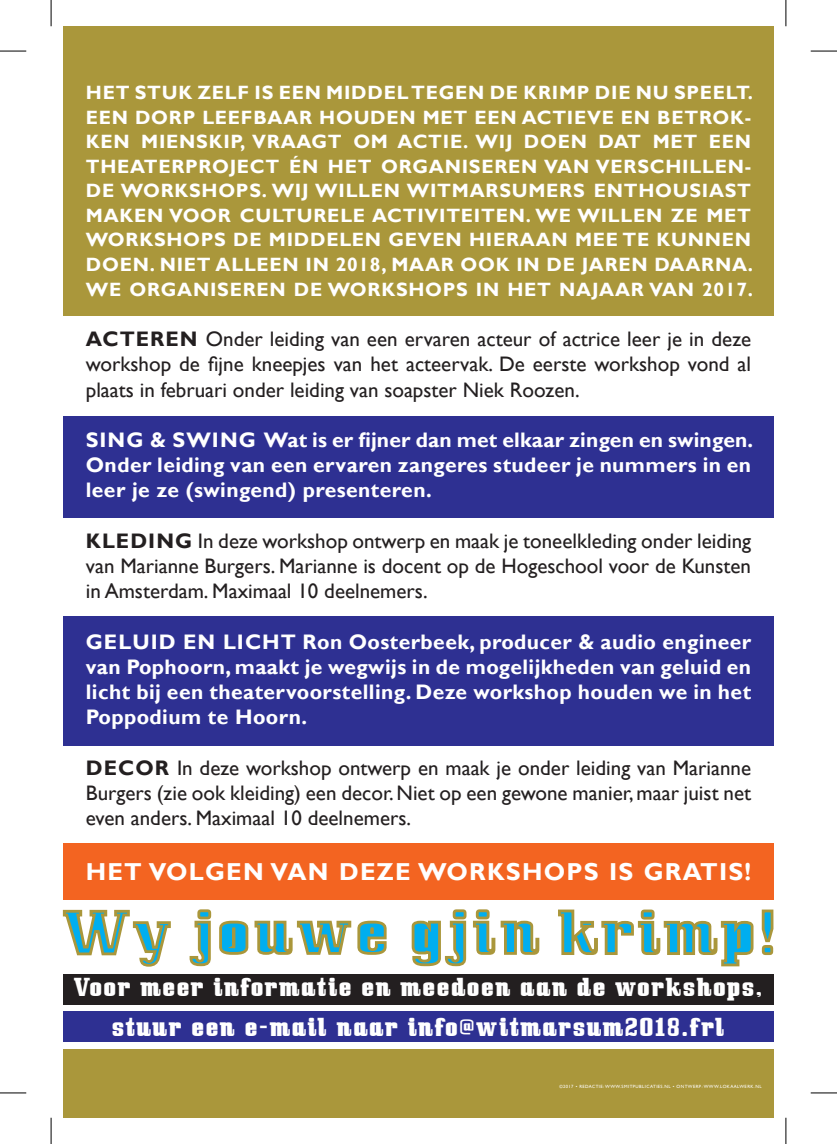
<style>
.page{position:relative;width:837px;height:1144px;background:#fff}
.page>*{position:absolute;margin:0;border:0;box-sizing:border-box;transform-origin:0 0}
.t1{font:700 24.5px "Gill Sans";letter-spacing:.05em;color:#fff}
.t2{font:22.75px/40.2px "Bullpen";letter-spacing:.07em;color:#fff;text-align:center}
.t3{font:21px/25.2px "Gill Sans";color:#231f20;text-align:justify}
.t4{font:700 21px/25.2px "Gill Sans";letter-spacing:.02em;color:#fff;text-align:justify}
.t5{font:700 19.25px/24.7px "Gill Sans";letter-spacing:.04em;color:#fff;text-align:justify}
.t6{font:4.55px "Gill Sans";letter-spacing:.09em;color:#fff}
.s1{font-weight:700}
</style>
<div class="page">
<div style="left:63px;top:417px;width:710px;height:101px;background:#2e3092"></div>
<div style="left:63px;top:617px;width:710px;height:129px;background:#2e3092"></div>
<div style="left:63px;top:843px;width:710px;height:57px;background:#f36421"></div>
<div style="left:63px;top:26px;width:710px;height:289px;background:#aa973b"></div>
<div style="left:63px;top:1011px;width:710px;height:31px;background:#2e3092"></div>
<div style="left:63px;top:974px;width:710px;height:30px;background:#231f20"></div>
<div style="left:63px;top:1049px;width:710px;height:69px;background:#aa973b"></div>
<svg style="left:62px;top:909px;width:109px;height:58px"></svg>
<svg style="left:189px;top:909px;width:198px;height:58px"></svg>
<svg style="left:411px;top:909px;width:129px;height:58px"></svg>
<svg style="left:558px;top:909px;width:216px;height:58px"></svg>
<svg style="left:0;top:51px;width:26px;height:1px"></svg>
<svg style="left:810px;top:51px;width:26px;height:1px"></svg>
<svg style="left:0;top:1092px;width:26px;height:1px"></svg>
<svg style="left:810px;top:1092px;width:26px;height:1px"></svg>
<svg style="left:51px;top:0;width:1px;height:26px"></svg>
<svg style="left:51px;top:1118px;width:1px;height:26px"></svg>
<svg style="left:785px;top:0;width:1px;height:26px"></svg>
<svg style="left:785px;top:1118px;width:1px;height:26px"></svg>
<p class="t5" style="left:86px;top:81px;width:668px">HET STUK ZELF IS EEN MIDDEL TEGEN DE KRIMP DIE NU SPEELT.<br>EEN DORP LEEFBAAR HOUDEN MET EEN ACTIEVE EN BETROK-KEN MIENSKIP, VRAAGT OM ACTIE. WIJ DOEN DAT MET EEN THEATERPROJECT ÉN HET ORGANISEREN VAN VERSCHILLEN-DE WORKSHOPS. WIJ WILLEN WITMARSUMERS ENTHOUSIAST MAKEN VOOR CULTURELE ACTIVITEITEN. WE WILLEN ZE MET WORKSHOPS DE MIDDELEN GEVEN HIERAAN MEE TE KUNNEN DOEN. NIET ALLEEN IN 2018, MAAR OOK IN DE JAREN DAARNA.<br>WE ORGANISEREN DE WORKSHOPS IN HET NAJAAR VAN 2017.</p>
<p class="t3" style="left:86px;top:327px;width:666px"><span class="s1">ACTEREN</span> Onder leiding van een ervaren acteur of actrice leer je in deze workshop de fijne kneepjes van het acteervak. De eerste workshop vond al plaats in februari onder leiding van soapster Niek Roozen.</p>
<p class="t4" style="left:86px;top:428px;width:668px">SING &amp; SWING WAT IS ER FIJNER DAN MET ELKAAR ZINGEN EN SWINGEN.<br>ONDER LEIDING VAN EEN ERVAREN ZANGERES STUDEER JE NUMMERS IN EN LEER JE ZE (SWINGEND) PRESENTEREN.</p>
<p class="t3" style="left:86px;top:528px;width:666px"><span class="s1">KLEDING</span> In deze workshop ontwerp en maak je toneelkleding onder leiding van Marianne Burgers. Marianne is docent op de Hogeschool voor de Kunsten in Amsterdam. Maximaal 10 deelnemers.</p>
<p class="t4" style="left:86px;top:629px;width:666px">GELUID EN LICH T RON OOSTERBEEK, PRODUCER &amp; AUDIO ENGINEER VAN POPHOORN, MAAKT JE WEGWIJS IN DE MOGELIJKHEDEN VAN GELUID EN LICHT BIJ EEN THEATERVOORSTELLING. DEZE WORKSHOP HOUDEN WE IN HET POPPODIUM TE HOORN.</p>
<p class="t3" style="left:86px;top:755px;width:666px"><span class="s1">D ECOR</span> In deze workshop ontwerp en maak je onder leiding van Marianne Burgers (zie ook kleiding) een decor. Niet op een gewone manier, maar juist net even anders. Maximaal 10 deelnemers.</p>
<p class="t1" style="left:86px;top:857px;width:666px">HET VOLGEN VAN DEZE WORKSHOPS IS GRATIS!</p>
<p class="t2" style="left:74px;top:967px;width:689px">Voor meer informatie en meedoen aan de workshops, stuur een e-mail naar info@witmarsum2018.frl</p>
<p class="t6" style="left:559px;top:1084px;width:151px">©2017 • REDACTIE: WWW.SMITPUBLICATIES.NL • ONTWERP: WWW</p>
<p class="t6" style="left:718px;top:1084px;width:16px">.LOKAALWER</p>
<p class="t6" style="left:750px;top:1084px;width:9px">K.NL</p>
</div>
